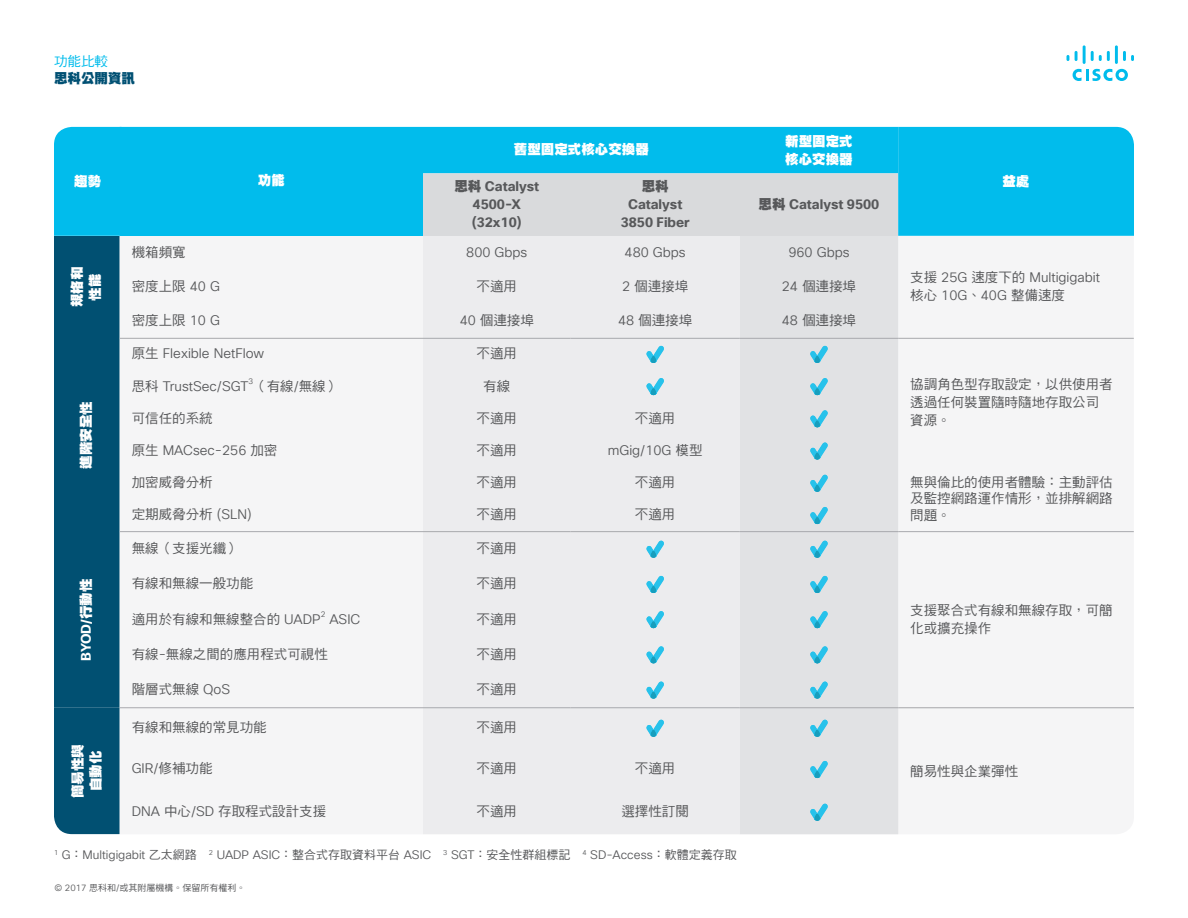
<style>
.page{position:relative;width:1188px;height:918px;background:#fff}
.page>*{position:absolute;margin:0;border:0;box-sizing:border-box;transform-origin:0 0}
.Table_body{font:13.5px/18px "DF Hei Std W5";color:#57585a}
.Table_body-2{font:13.5px/18px "Cisco Sans TT Light";color:#57585a}
.Table_body-3{font:700 13.5px/18px "Cisco Sans TT";color:#57585a}
.Table_Head{font:13.5px/18px "DF Hei Std W12";color:#fff;text-align:center}
.Table_Head-2{font:700 13.5px "Cisco Sans TT";color:#fff}
.t1{font:13.5px "DF Hei Std W12";color:#005073}
.t2{font:13.5px "DF Hei Std W5";color:#01bcec}
.Body{font:12px "Cisco Sans TT Light";color:#57585a}
.Footer_white{font:9px "DF Hei Std W5";color:#57585a}
.Table_body-4{font:7.8px "Cisco Sans TT Light";color:#57585a}
.s1{font-family:"DF Hei Std W12";font-weight:400}
.s2{font-family:"Cisco Sans TT Light"}
.s3{font-family:"DF Hei Std W5"}
</style>
<div class="page">
<svg style="left:1073px;top:69px;width:55px;height:12px"></svg>
<svg style="left:1067px;top:55px;width:2px;height:6px"></svg>
<svg style="left:1075px;top:51px;width:3px;height:10px"></svg>
<hr style="left:1083px;top:45px;width:3px;height:19px;background:#01bcec">
<svg style="left:1091px;top:51px;width:19px;height:10px"></svg>
<hr style="left:1115px;top:45px;width:3px;height:19px;background:#01bcec">
<svg style="left:1123px;top:51px;width:11px;height:10px"></svg>
<div style="left:122px;top:127px;width:301px;height:109px;background:#01bcec"></div>
<div style="left:423px;top:236px;width:317px;height:598px;background:#ececee"></div>
<div style="left:740px;top:236px;width:158px;height:598px;background:#e1e2e4"></div>
<hr style="left:898px;top:338px;width:236px;height:1px;background:#a8a9ad">
<hr style="left:898px;top:531px;width:236px;height:1px;background:#a8a9ad">
<hr style="left:120px;top:531px;width:303px;height:1px;background:#a8a9ad">
<hr style="left:423px;top:531px;width:148px;height:1px;background:#a8a9ad">
<hr style="left:571px;top:531px;width:169px;height:1px;background:#a8a9ad">
<hr style="left:740px;top:531px;width:158px;height:1px;background:#a8a9ad">
<hr style="left:120px;top:338px;width:303px;height:1px;background:#a8a9ad">
<hr style="left:423px;top:338px;width:148px;height:1px;background:#a8a9ad">
<hr style="left:571px;top:338px;width:169px;height:1px;background:#a8a9ad">
<hr style="left:740px;top:338px;width:158px;height:1px;background:#a8a9ad">
<hr style="left:898px;top:707px;width:236px;height:1px;background:#a8a9ad">
<hr style="left:120px;top:707px;width:303px;height:1px;background:#a8a9ad">
<hr style="left:423px;top:707px;width:148px;height:1px;background:#a8a9ad">
<hr style="left:571px;top:707px;width:169px;height:1px;background:#a8a9ad">
<hr style="left:740px;top:707px;width:158px;height:1px;background:#a8a9ad">
<svg style="left:423px;top:127px;width:711px;height:109px;background:#54c7e5"></svg>
<svg style="left:646px;top:343px;width:19px;height:23px"></svg>
<svg style="left:809px;top:343px;width:19px;height:23px"></svg>
<svg style="left:646px;top:375px;width:19px;height:23px"></svg>
<svg style="left:809px;top:375px;width:19px;height:23px"></svg>
<svg style="left:809px;top:407px;width:19px;height:23px"></svg>
<svg style="left:809px;top:440px;width:19px;height:22px"></svg>
<svg style="left:809px;top:472px;width:19px;height:23px"></svg>
<svg style="left:809px;top:504px;width:19px;height:23px"></svg>
<svg style="left:646px;top:538px;width:19px;height:23px"></svg>
<svg style="left:809px;top:538px;width:19px;height:23px"></svg>
<svg style="left:646px;top:573px;width:19px;height:23px"></svg>
<svg style="left:809px;top:573px;width:19px;height:23px"></svg>
<svg style="left:646px;top:608px;width:19px;height:23px"></svg>
<svg style="left:809px;top:608px;width:19px;height:23px"></svg>
<svg style="left:646px;top:644px;width:19px;height:22px"></svg>
<svg style="left:809px;top:644px;width:19px;height:22px"></svg>
<svg style="left:646px;top:679px;width:19px;height:23px"></svg>
<svg style="left:809px;top:679px;width:19px;height:23px"></svg>
<svg style="left:54px;top:127px;width:68px;height:707px;background:#026185"></svg>
<svg style="left:646px;top:717px;width:19px;height:23px"></svg>
<svg style="left:809px;top:717px;width:19px;height:23px"></svg>
<div style="left:898px;top:708px;width:236px;height:126px;background:#f5f5f6"></div>
<svg style="left:809px;top:758px;width:19px;height:23px"></svg>
<svg style="left:809px;top:801px;width:19px;height:23px"></svg>
<p class="t2" style="left:54px;top:54px;width:55px">功能比較</p>
<p class="t1" style="left:54px;top:71px;width:82px">思科公開資訊</p>
<p class="Table_Head" style="left:74px;top:172px;width:28px">趨勢</p>
<p class="Table_Head" style="left:258px;top:171px;width:28px">功能</p>
<p class="Table_Head" style="left:514px;top:140px;width:136px">舊型固定式核心交換器</p>
<p class="Table_Head" style="left:785px;top:132px;width:69px">新型固定式</p>
<p class="Table_Head" style="left:785px;top:150px;width:69px">核心交換器</p>
<p class="Table_body-3" style="left:454px;top:177px;width:86px"><span class="s1">思科</span> Catalyst</p>
<p class="Table_Head" style="left:1002px;top:172px;width:28px">益處</p>
<p class="Table_body-3" style="left:472px;top:195px;width:51px">4500-X (32x10)</p>
<p class="Table_body-3" style="left:621px;top:177px;width:70px;text-align:center"><span class="s1">思科<br></span>Catalyst<br>3850 Fiber</p>
<p class="Table_body-3" style="left:759px;top:195px;width:122px"><span class="s1">思科</span> Catalyst 9500</p>
<p class="Table_Head" style="left:68px;top:307px;width:42px;rotate:-90deg">規格和性能</p>
<p class="Table_Head" style="left:77px;top:469px;width:69px;rotate:-90deg">進階安全性</p>
<p class="Table_Head-2" style="left:77px;top:661px;width:84px;rotate:-90deg">BYOD/<span class="s1">行動性</span></p>
<p class="Table_Head" style="left:69px;top:798px;width:55px;rotate:-90deg">簡易性與自動化</p>
<p class="Table_body" style="left:132px;top:243px;width:55px">機箱頻寬</p>
<p class="Table_body-2" style="left:466px;top:244px;width:63px">800 Gbps</p>
<p class="Table_body-2" style="left:625px;top:244px;width:63px">480 Gbps</p>
<p class="Table_body-2" style="left:788px;top:244px;width:63px">960 Gbps</p>
<p class="Table_body" style="left:132px;top:277px;width:90px">密度上限 <span class="s2">40 G</span></p>
<p class="Table_body" style="left:477px;top:277px;width:42px">不適用</p>
<p class="Table_body" style="left:622px;top:277px;width:68px"><span class="s2">2</span> 個連接埠</p>
<p class="Table_body" style="left:782px;top:277px;width:76px"><span class="s2">24</span> 個連接埠</p>
<p class="Table_body" style="left:132px;top:311px;width:90px">密度上限 <span class="s2">10 G</span></p>
<p class="Table_body" style="left:460px;top:311px;width:76px"><span class="s2">40</span> 個連接埠</p>
<p class="Table_body" style="left:618px;top:311px;width:76px"><span class="s2">48</span> 個連接埠</p>
<p class="Table_body" style="left:782px;top:311px;width:76px"><span class="s2">48</span> 個連接埠</p>
<p class="Table_body-2" style="left:132px;top:345px;width:134px"><span class="s3">原生</span> Flexible NetFlow</p>
<p class="Table_body" style="left:477px;top:344px;width:42px">不適用</p>
<p class="Table_body-2" style="left:910px;top:269px;width:191px"><span class="s3">支援</span> 25G <span class="s3">速度下的</span> Multigigabit<span class="s3">核心</span> 10G<span class="s3">、</span>40G <span class="s3">整備速度</span></p>
<p class="Table_body" style="left:910px;top:375px;width:204px">協調角色型存取設定，以供使用者透過任何裝置隨時隨地存取公司資源。</p>
<p class="Table_body-4" style="left:248px;top:376px;width:6px">3</p>
<p class="Table_body" style="left:483px;top:376px;width:28px">有線</p>
<p class="Table_body-2" style="left:132px;top:377px;width:209px"><span class="s3">思科</span> TrustSec/SGT <span class="s3">（有線</span>/<span class="s3">無線）</span></p>
<p class="Table_body" style="left:132px;top:409px;width:83px">可信任的系統</p>
<p class="Table_body" style="left:477px;top:409px;width:42px">不適用</p>
<p class="Table_body" style="left:635px;top:409px;width:42px">不適用</p>
<p class="Table_body-2" style="left:132px;top:442px;width:147px"><span class="s3">原生</span> MACsec-256 <span class="s3">加密</span></p>
<p class="Table_body" style="left:477px;top:441px;width:42px">不適用</p>
<p class="Table_body-2" style="left:608px;top:442px;width:96px">mGig/10G <span class="s3">模型</span></p>
<p class="Table_body" style="left:132px;top:473px;width:83px">加密威脅分析</p>
<p class="Table_body" style="left:477px;top:473px;width:42px">不適用</p>
<p class="Table_body" style="left:635px;top:473px;width:42px">不適用</p>
<p class="Table_body" style="left:910px;top:474px;width:204px;line-height:16.5px">無與倫比的使用者體驗：主動評估及監控網路運作情形，並排解網路</p>
<p class="Table_body" style="left:132px;top:505px;width:122px">定期威脅分析 <span class="s2">(SLN)</span></p>
<p class="Table_body" style="left:477px;top:505px;width:42px">不適用</p>
<p class="Table_body" style="left:635px;top:505px;width:42px">不適用</p>
<p class="Table_body" style="left:910px;top:506px;width:42px">問題。</p>
<p class="Table_body" style="left:132px;top:539px;width:110px">無線（支援光纖）</p>
<p class="Table_body" style="left:477px;top:539px;width:42px">不適用</p>
<p class="Table_body" style="left:132px;top:574px;width:123px">有線和無線一般功能</p>
<p class="Table_body" style="left:477px;top:574px;width:42px">不適用</p>
<p class="Table_body" style="left:132px;top:610px;width:191px">適用於有線和無線整合的 <span class="s2">UADP</span></p>
<p class="Table_body-4" style="left:321px;top:609px;width:6px">2</p>
<p class="Table_body-2" style="left:329px;top:610px;width:32px">ASIC</p>
<p class="Table_body" style="left:477px;top:610px;width:42px">不適用</p>
<p class="Table_body" style="left:132px;top:645px;width:198px">有線<span class="s2">-</span>無線之間的應用程式可視性</p>
<p class="Table_body" style="left:477px;top:645px;width:42px">不適用</p>
<p class="Table_body" style="left:132px;top:680px;width:100px">階層式無線 <span class="s2">QoS</span></p>
<p class="Table_body" style="left:477px;top:680px;width:42px">不適用</p>
<p class="Table_body" style="left:910px;top:601px;width:204px">支援聚合式有線和無線存取，可簡化或擴充操作</p>
<p class="Table_body" style="left:132px;top:718px;width:137px">有線和無線的常見功能</p>
<p class="Table_body" style="left:477px;top:718px;width:42px">不適用</p>
<p class="Table_body-2" style="left:132px;top:760px;width:82px">GIR/<span class="s3">修補功能</span></p>
<p class="Table_body" style="left:477px;top:759px;width:42px">不適用</p>
<p class="Table_body" style="left:635px;top:759px;width:42px">不適用</p>
<p class="Table_body" style="left:910px;top:762px;width:109px">簡易性與企業彈性</p>
<p class="Table_body" style="left:132px;top:802px;width:196px"><span class="s2">DNA</span> 中心<span class="s2">/SD</span> 存取程式設計支援</p>
<p class="Table_body" style="left:477px;top:802px;width:42px">不適用</p>
<p class="Table_body" style="left:621px;top:802px;width:69px">選擇性訂閱</p>
<p class="Body" style="left:54px;top:847px;width:684px"><sup>1</sup> G<span class="s3">：</span>Multigigabit <span class="s3">乙太網路</span> <sup>2</sup> UADP ASIC<span class="s3">：整合式存取資料平台</span> ASIC <sup>3</sup> SGT<span class="s3">：安全性群組標記</span> <sup>4</sup> SD-Access<span class="s3">：軟體定義存取</span></p>
<p class="Footer_white" style="left:54px;top:882px;width:193px"><span class="s2">© 2017</span> 思科和<span class="s2">/</span>或其附屬機構。保留所有權利。</p>
</div>
